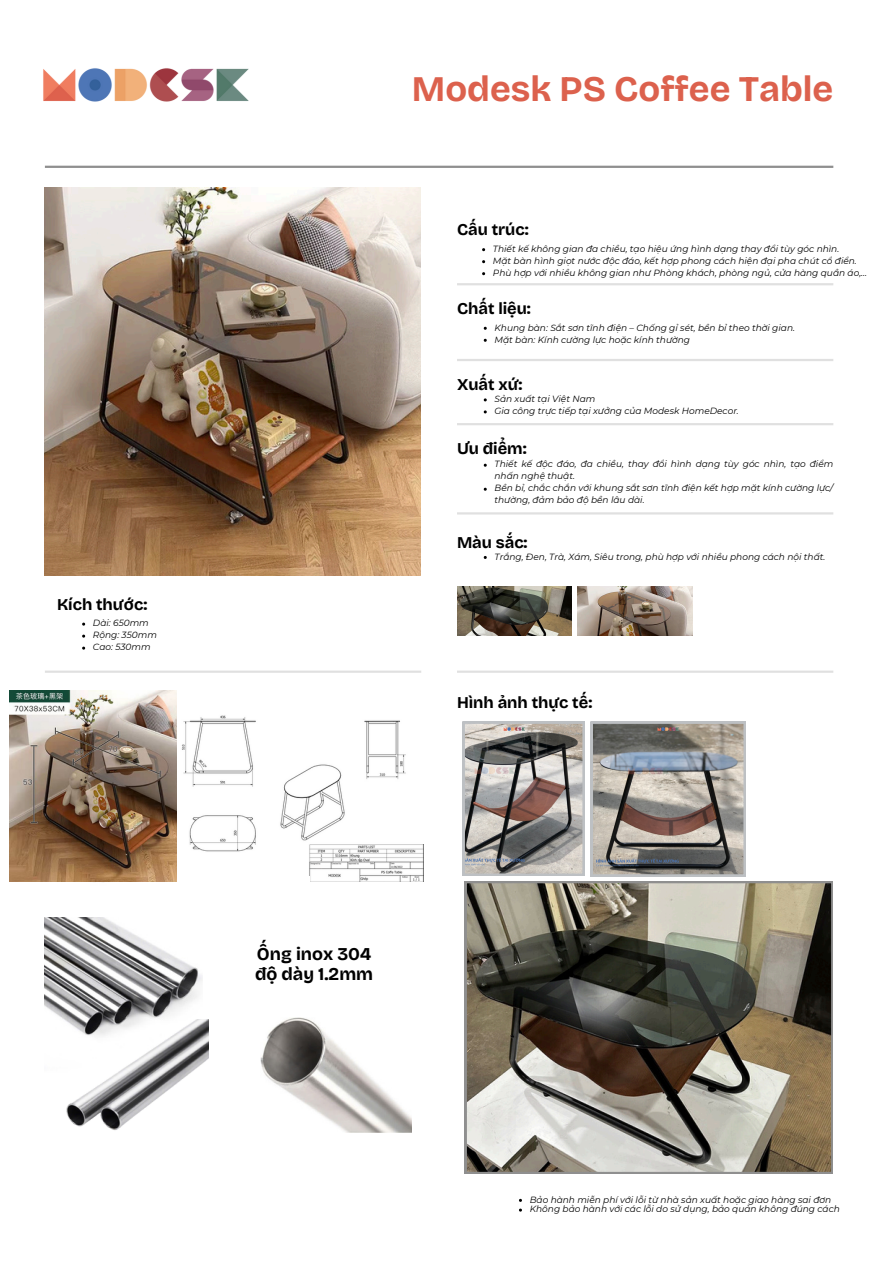
<style>
.page{position:relative;width:894px;height:1264px;background:#fff}
.page>*{position:absolute;margin:0;border:0;box-sizing:border-box;transform-origin:0 0}
.t1{font:700 36px "Bricolage Grotesque";color:#dc614d}
.t2{font:700 18px/20.2px "Bricolage Grotesque";color:#000}
.t3{font:700 16.5px "Bricolage Grotesque";color:#000}
.t4{font:italic 9px/12px "Montserrat";color:#000}
</style>
<div class="page">
<img style="left:45px;top:187px;width:376px;height:389px">
<hr style="left:45px;top:670px;width:376px;height:2px;background:#d4d4d4">
<hr style="left:457px;top:670px;width:376px;height:2px;background:#d4d4d4">
<hr style="left:457px;top:512px;width:376px;height:2px;background:#d4d4d4">
<hr style="left:457px;top:423px;width:376px;height:2px;background:#d4d4d4">
<hr style="left:457px;top:359px;width:376px;height:2px;background:#d4d4d4">
<hr style="left:457px;top:283px;width:376px;height:2px;background:#d4d4d4">
<hr style="left:45px;top:166px;width:788px;height:2px;background:#8f8f8f">
<img style="left:457px;top:586px;width:114px;height:49px">
<img style="left:43px;top:68px;width:206px;height:34px">
<svg style="left:462px;top:721px;width:122px;height:154px;background:#95908d"></svg>
<svg style="left:590px;top:721px;width:155px;height:155px;background:#918d89"></svg>
<svg style="left:464px;top:881px;width:368px;height:292px;background:#7f796b"></svg>
<img style="left:45px;top:917px;width:157px;height:102px">
<img style="left:261px;top:1017px;width:150px;height:115px">
<img style="left:64px;top:1019px;width:144px;height:111px">
<img style="left:176px;top:700px;width:247px;height:181px">
<div style="left:171px;top:875px;width:139px;height:18px;background:#fff"></div>
<div style="left:421px;top:696px;width:10px;height:148px;background:#fff"></div>
<img style="left:10px;top:690px;width:166px;height:191px">
<img style="left:577px;top:586px;width:115px;height:49px">
<p class="t3" style="left:57px;top:594px;width:92px">Kích thước:</p>
<h2 class="t4" style="left:93px;top:617px;width:57px">Dài: 650mm</h2>
<p class="t4" style="left:93px;top:629px;width:65px">Rộng: 350mm</p>
<p class="t4" style="left:93px;top:641px;width:59px">Cao: 530mm</p>
<p class="t1" style="left:412px;top:68px;width:422px">Modesk PS Coffee Table</p>
<h1 class="t3" style="left:457px;top:220px;width:73px">Cấu trúc:</h1>
<p class="t4" style="left:493px;top:243px;width:348px">Thiết kế không gian đa chiều, tạo hiệu ứng hình dạng thay đổi tùy góc nhìn.</p>
<p class="t4" style="left:493px;top:255px;width:365px">Mặt bàn hình giọt nước độc đáo, kết hợp phong cách hiện đại pha chút cổ điển.</p>
<h2 class="t4" style="left:493px;top:267px;width:375px">Phù hợp với nhiều không gian như Phòng khách, phòng ngủ, cửa hàng quần áo,...</h2>
<p class="t3" style="left:457px;top:298px;width:75px">Chất liệu:</p>
<p class="t4" style="left:494px;top:321px;width:302px">Khung bàn: Sắt sơn tĩnh điện – Chống gỉ sét, bền bỉ theo thời gian.</p>
<p class="t4" style="left:494px;top:333px;width:197px">Mặt bàn: Kính cường lực hoặc kính thường</p>
<p class="t3" style="left:457px;top:374px;width:67px">Xuất xứ:</p>
<h2 class="t4" style="left:494px;top:393px;width:102px">Sản xuất tại Việt Nam</h2>
<p class="t4" style="left:494px;top:405px;width:246px">Gia công trực tiếp tại xưởng của Modesk HomeDecor.</p>
<p class="t3" style="left:457px;top:438px;width:71px">Ưu điểm:</p>
<p class="t4" style="left:494px;top:458px;width:340px">Thiết kế độc đáo, đa chiều, thay đổi hình dạng tùy góc nhìn, tạo điểm nhấn nghệ thuật.</p>
<h2 class="t4" style="left:494px;top:482px;width:340px">Bền bỉ, chắc chắn với khung sắt sơn tĩnh điện kết hợp mặt kính cường lực/ thường, đảm bảo độ bền lâu dài.</h2>
<p class="t3" style="left:457px;top:532px;width:72px">Màu sắc:</p>
<p class="t4" style="left:494px;top:550px;width:332px">Trắng, Đen, Trà, Xám, Siêu trong, phù hợp với nhiều phong cách nội thất.</p>
<p class="t3" style="left:457px;top:692px;width:137px">Hình ảnh thực tế:</p>
<h2 class="t2" style="left:255px;top:943px;width:119px">Ống inox 304 độ dày 1.2mm</h2>
<p class="t4" style="left:529px;top:1193px;width:303px">Bảo hành miễn phí với lỗi từ nhà sản xuất hoặc giao hàng sai đơn</p>
<h2 class="t4" style="left:529px;top:1203px;width:311px">Không bảo hành với các lỗi do sử dụng, bảo quản không đúng cách</h2>
</div>
